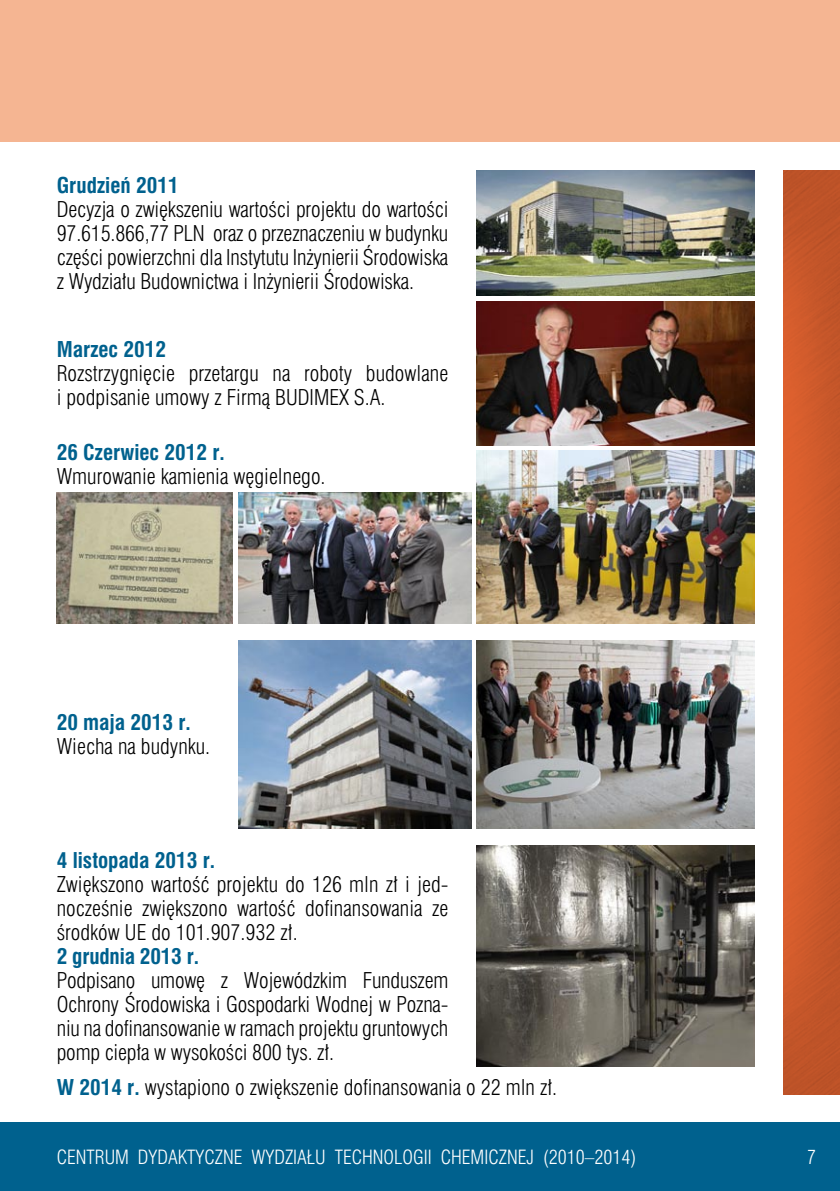
<style>
.page{position:relative;width:840px;height:1191px;background:#fff}
.page>*{position:absolute;margin:0;border:0;box-sizing:border-box;transform-origin:0 0}
.t1{font:20px/24px "Swis 721 Lt Cn PL";color:#000;text-align:justify}
.t2{font:700 20px "Swis 721 Cn PL";color:#00618e}
.t3{font:18px "Swis 721 Lt Cn PL";color:#fff}
.s1{font-family:"Swis 721 Cn PL";font-weight:700;color:#00618e}
</style>
<div class="page">
<div style="left:0;top:0;width:839px;height:142px;background:#f5b592"></div>
<div style="left:0;top:1123px;width:839px;height:68px;background:#00618e"></div>
<svg style="left:783px;top:170px;width:56px;height:924px;background:#ce592b"></svg>
<img style="left:476px;top:170px;width:278px;height:126px">
<img style="left:476px;top:845px;width:278px;height:221px">
<img style="left:476px;top:301px;width:278px;height:144px">
<img style="left:57px;top:492px;width:175px;height:131px">
<img style="left:238px;top:492px;width:233px;height:131px">
<img style="left:476px;top:450px;width:278px;height:173px">
<img style="left:238px;top:641px;width:233px;height:187px">
<img style="left:476px;top:641px;width:278px;height:187px">
<p class="t2" style="left:57px;top:172px;width:123px">Grudzień 2011</p>
<p class="t1" style="left:57px;top:197px;width:393px">Decyzja o zwiększeniu wartości projektu do wartości 97.615.866,77 PLN oraz o przeznaczeniu w budynku części powierzchni dla Instytutu Inżynierii Środowiska z Wydziału Budownictwa i Inżynierii Środowiska.</p>
<p class="t2" style="left:57px;top:337px;width:111px">Marzec 2012</p>
<p class="t1" style="left:57px;top:361px;width:393px">Rozstrzygnięcie przetargu na roboty budowlane i podpisanie umowy z Firmą BUDIMEX S.A.</p>
<p class="t2" style="left:57px;top:439px;width:169px">26 Czerwiec 2012 r.</p>
<p class="t1" style="left:57px;top:464px;width:270px">Wmurowanie kamienia węgielnego.</p>
<p class="t2" style="left:57px;top:710px;width:135px">20 maja 2013 r.</p>
<p class="t1" style="left:57px;top:734px;width:155px">Wiecha na budynku.</p>
<p class="t2" style="left:57px;top:847px;width:160px">4 listopada 2013 r.</p>
<p class="t1" style="left:57px;top:872px;width:393px">Zwiększono wartość projektu do 126 mln zł i jed&shy;nocześnie zwiększono wartość dofinansowania ze środków UE do 101.907.932 zł.</p>
<p class="t2" style="left:57px;top:943px;width:144px">2 grudnia 2013 r.</p>
<p class="t1" style="left:57px;top:968px;width:393px">Podpisano umowę z Wojewódzkim Funduszem Ochrony Środowiska i Gospodarki Wodnej w Pozna&shy;niu na dofinansowanie w ramach projektu gruntowych pomp ciepła w wysokości 800 tys. zł.</p>
<p class="t1" style="left:57px;top:1074px;width:501px"><span class="s1">W 2014 r.</span> wystapiono o zwiększenie dofinansowania o 22 mln zł.</p>
<p class="t3" style="left:57px;top:1145px;width:580px">CENTRUM DYDAKTYCZNE WYDZIAŁU TECHNOLOGII CHEMICZNEJ (2010–2014)</p>
</div>
